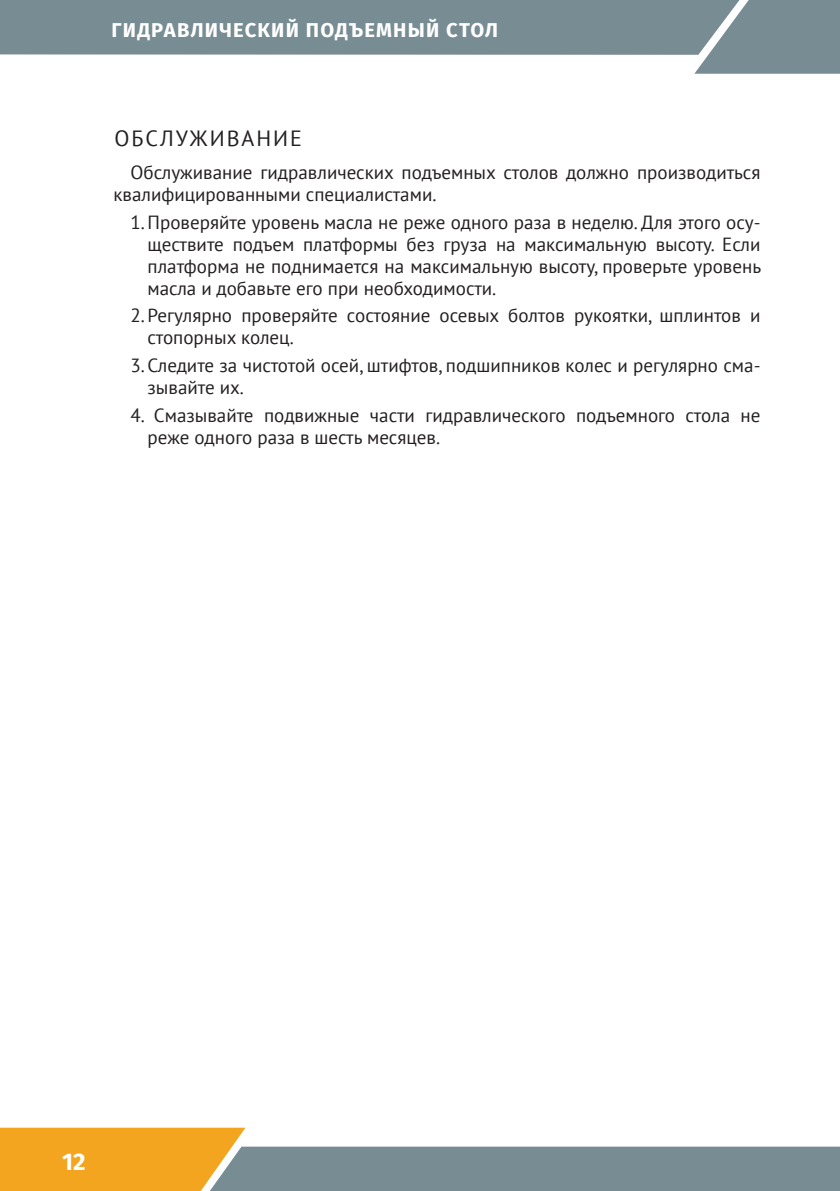
<style>
.page{position:relative;width:840px;height:1191px;background:#fff}
.page>*{position:absolute;margin:0;border:0;box-sizing:border-box;transform-origin:0 0}
.t1{font:700 24px "Fira Sans OT";color:#fff}
.t2{font:22px "PT Sans";letter-spacing:.09em;color:#231f20}
.t3{font:700 20px "Fira Sans OT";letter-spacing:.06em;color:#fff}
.t4{font:19px/22px "PT Sans";color:#231f20}
</style>
<div class="page">
<div style="left:694px;top:0;width:145px;height:74px;background:#788c94"></div>
<svg style="left:0;top:1127px;width:839px;height:64px"></svg>
<div style="left:0;top:0;width:739px;height:55px;background:#788c94"></div>
<p class="t3" style="left:111px;top:16px;width:388px">ГИДРАВЛИЧЕСКИЙ ПОДЪЕМНЫЙ СТОЛ</p>
<p class="t2" style="left:114px;top:124px;width:189px">ОБСЛУЖИВАНИЕ</p>
<p class="t4" style="left:113px;top:161px;width:648px;text-indent:17px">Обслуживание гидравлических подъемных столов должно производиться квалифицированными специалистами.</p>
<p class="t4" style="left:147px;top:211px;width:614px;text-indent:-17px">1.Проверяйте уровень масла не реже одного раза в неделю. Для этого осу&shy;ществите подъем платформы без груза на максимальную высоту. Если платформа не поднимается на максимальную высоту, проверьте уровень масла и добавьте его при необходимости.</p>
<p class="t4" style="left:147px;top:304px;width:614px;text-indent:-17px">2.Регулярно проверяйте состояние осевых болтов рукоятки, шплинтов и стопорных колец.</p>
<p class="t4" style="left:147px;top:354px;width:612px;text-indent:-17px">3.Следите за чистотой осей, штифтов, подшипников колес и регулярно сма&shy;зывайте их.</p>
<p class="t4" style="left:147px;top:404px;width:614px;text-indent:-17px">4. Смазывайте подвижные части гидравлического подъемного стола не реже одного раза в шесть месяцев.</p>
<p class="t1" style="left:62px;top:1144px;width:25px">12</p>
</div>
